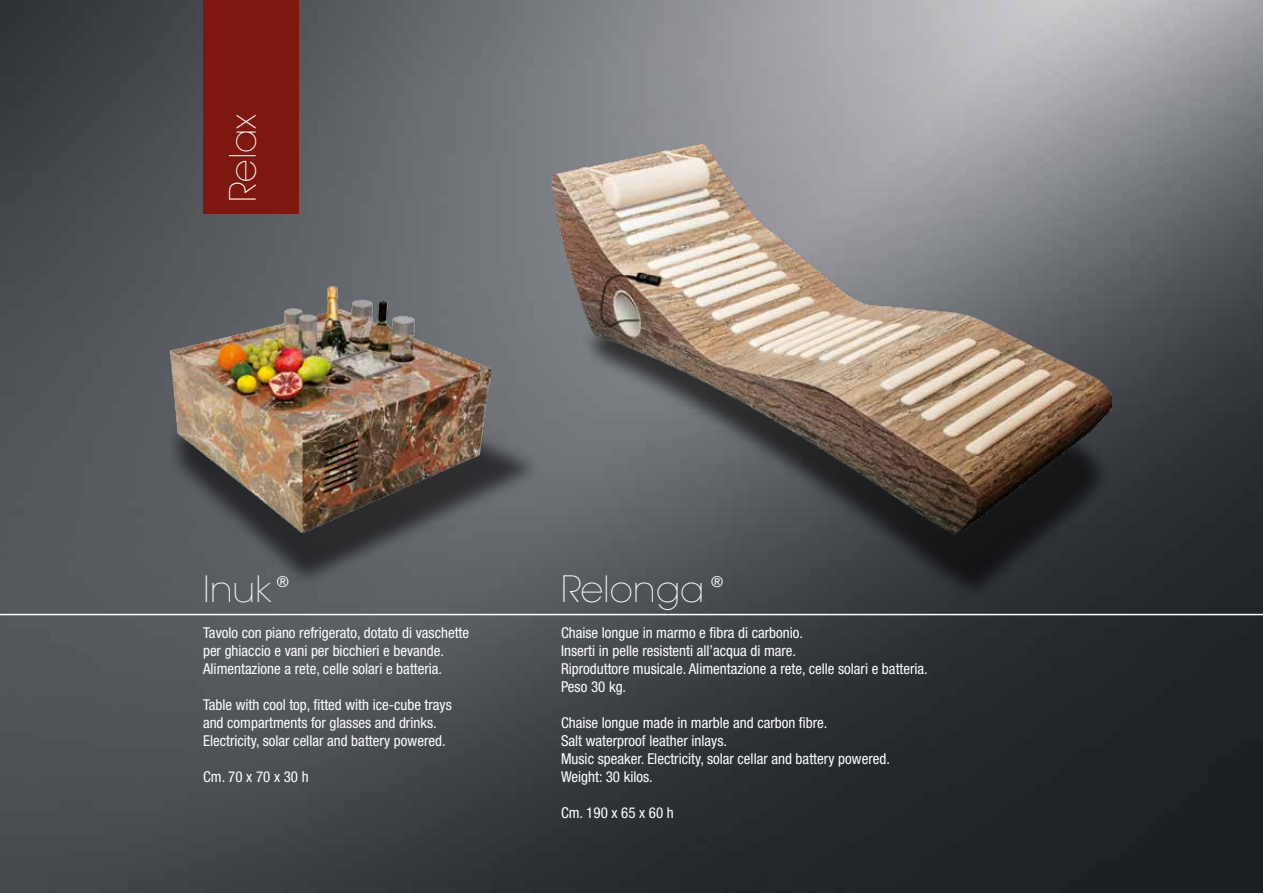
<style>
.page{position:relative;width:1263px;height:893px;background:#fff}
.page>*{position:absolute;margin:0;border:0;box-sizing:border-box;transform-origin:0 0}
.t1{font:200 36px "ITC Avant Garde Std";color:#fff}
.t2{font:condensed 15px/18px "Helvetica Neue LT Std";color:#fff}
.t3{font:15px "Helvetica Neue LT Std";color:#fff}
</style>
<div class="page">
<img style="left:0;top:0;width:1263px;height:893px">
<div style="left:203px;top:0;width:96px;height:213px;background:#7e1710"></div>
<img style="left:551px;top:144px;width:564px;height:458px">
<img style="left:551px;top:144px;width:560px;height:390px">
<img style="left:170px;top:290px;width:373px;height:300px">
<img style="left:170px;top:287px;width:320px;height:245px">
<hr style="left:0;top:614px;width:1263px;height:1px;background:#fff">
<h1 class="t1" style="left:222px;top:202px;width:89px;rotate:-90deg">Relax</h1>
<h1 class="t1" style="left:203px;top:568px;width:70px">Inuk</h1>
<h1 class="t1" style="left:561px;top:568px;width:145px">Relonga</h1>
<p class="t3" style="left:277px;top:572px;width:13px">®</p>
<p class="t3" style="left:711px;top:572px;width:13px">®</p>
<p class="t2" style="left:203px;top:623px;width:268px">Tavolo con piano refrigerato, dotato di vaschette per ghiaccio e vani per bicchieri e bevande.<br>Alimentazione a rete, celle solari e batteria.</p>
<p class="t2" style="left:203px;top:695px;width:250px">Table with cool top, fitted with ice-cube trays and compartments for glasses and drinks.<br>Electricity, solar cellar and battery powered.</p>
<p class="t2" style="left:203px;top:767px;width:107px">Cm. 70 x 70 x 30 h</p>
<p class="t2" style="left:561px;top:623px;width:368px">Chaise longue in marmo e fibra di carbonio.<br>Inserti in pelle resistenti all’acqua di mare.<br>Riproduttore musicale. Alimentazione a rete, celle solari e batteria.<br>Peso 30 kg.</p>
<p class="t2" style="left:561px;top:713px;width:330px">Chaise longue made in marble and carbon fibre.<br>Salt waterproof leather inlays.<br>Music speaker. Electricity, solar cellar and battery powered.<br>Weight: 30 kilos.</p>
<p class="t2" style="left:561px;top:803px;width:114px">Cm. 190 x 65 x 60 h</p>
</div>
